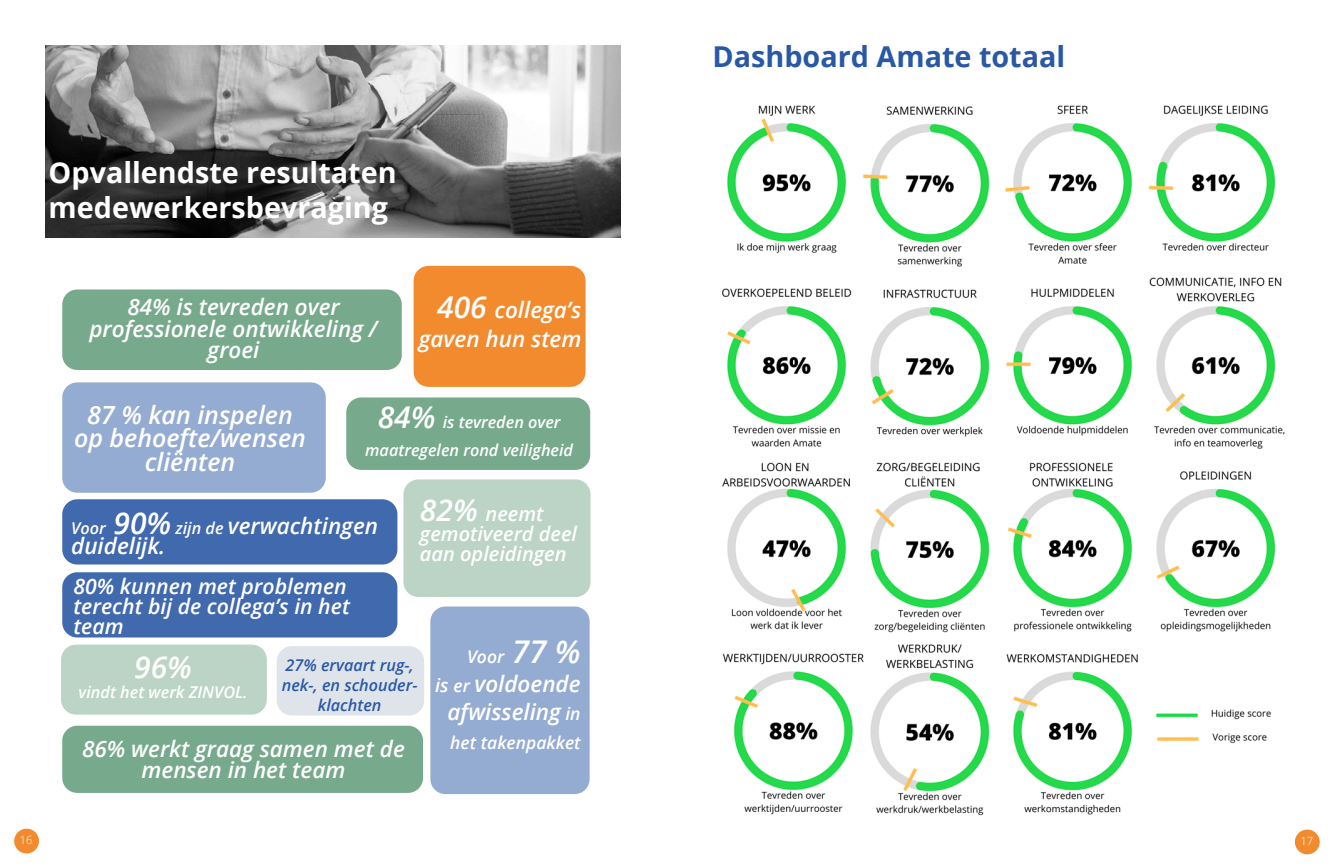
<style>
.page{position:relative;width:1333px;height:865px;background:#fff}
.page>*{position:absolute;margin:0;border:0;box-sizing:border-box;transform-origin:0 0}
.t1{font:italic 600 30px "Open Sans";color:#fff}
.t2{font:700 28.75px/34.5px "Open Sans";color:#fff}
.t3{font:700 28.75px "Open Sans";color:#2958a5}
.t4{font:italic 600 25px/23.8px "Open Sans";color:#fff;text-align:center}
.t5{font:italic 600 22.5px/21.2px "Open Sans";color:#fff;text-align:center}
.t6{font:italic 600 21.25px/20px "Open Sans";color:#fff}
.t7{font:italic 600 20px/20px "Open Sans";color:#fff}
.t8{font:italic 600 17.5px "Open Sans";color:#fff}
.t9{font:italic 600 16.25px/27.5px "Open Sans";color:#fff;text-align:center}
.t10{font:italic 600 16.25px/20px "Open Sans";color:#2958a5;text-align:center}
.t11{font:300 11.25px "Open Sans";color:#fff}
.s1{font-size:30px}
.s2{font-size:16.25px}
.s3{font-size:31.25px}
.s4{font-size:18.75px}
.s5{font-size:17.5px}
.s6{color:#fff}
</style>
<div class="page">
<div style="left:14px;top:828px;width:25px;height:25px;background:#f28b2d;border-radius:50%"></div>
<div style="left:1294px;top:829px;width:25px;height:25px;background:#f28b2d;border-radius:50%"></div>
<div style="left:62px;top:382px;width:264px;height:110px;background:#95acd2;border-radius:15px"></div>
<div style="left:62px;top:499px;width:335px;height:65px;background:#4069ae;border-radius:15px"></div>
<div style="left:61px;top:644px;width:206px;height:70px;background:#bbd4c6;border-radius:15px"></div>
<div style="left:346px;top:397px;width:244px;height:73px;background:#77a98d;border-radius:15px"></div>
<div style="left:62px;top:572px;width:335px;height:65px;background:#4069ae;border-radius:15px"></div>
<div style="left:430px;top:606px;width:159px;height:188px;background:#95acd2;border-radius:15px"></div>
<div style="left:403px;top:479px;width:187px;height:118px;background:#bbd4c6;border-radius:15px"></div>
<div style="left:277px;top:646px;width:147px;height:69px;background:#dfe4eb;border-radius:15px"></div>
<div style="left:62px;top:725px;width:361px;height:68px;background:#77a98d;border-radius:15px"></div>
<div style="left:62px;top:289px;width:340px;height:81px;background:#77a98d;border-radius:15px"></div>
<div style="left:413px;top:266px;width:172px;height:121px;background:#f28b2d;border-radius:15px"></div>
<img style="left:46px;top:45px;width:575px;height:192px">
<img style="left:722px;top:105px;width:563px;height:711px">
<p class="t2" style="left:49px;top:155px;width:349px">Opvallendste resultaten medewerkersbevraging</p>
<p class="t5" style="left:89px;top:296px;width:290px">84% is tevreden over professionele ontwikkeling / groei</p>
<p class="t5" style="left:419px;top:295px;width:164px;line-height:28.8px;text-align:right"><span class="s1">406</span> collega’s gaven hun stem</p>
<p class="t4" style="left:74px;top:402px;width:233px">87 % kan inspelen op behoefte/wensen cliënten</p>
<p class="t9" style="left:365px;top:408px;width:209px"><span class="s1">84%</span> is tevreden over maatregelen rond veiligheid</p>
<p class="t7" style="left:420px;top:503px;width:158px"><span class="s1">82%</span> neemt gemotiveerd deel aan opleidingen</p>
<p class="t5" style="left:71px;top:515px;width:308px;line-height:20px;text-align:left"><span class="s2">Voor</span> <span class="s1">90%</span> <span class="s2">zijn de</span> verwachtingen duidelijk.</p>
<p class="t6" style="left:73px;top:575px;width:278px">80% kunnen met problemen terecht bij de collega’s in het team</p>
<h1 class="t1" style="left:134px;top:646px;width:59px">96%</h1>
<p class="t9" style="left:79px;top:678px;width:170px">vindt het werk ZINVOL.</p>
<p class="t8" style="left:467px;top:644px;width:115px">Voor <span class="s3">77 %</span></p>
<p class="t5" style="left:435px;top:668px;width:147px;line-height:28.8px"><span class="s4">is</span> <span class="s5">er</span> voldoende afwisseling <span class="s5">in</span></p>
<p class="t8" style="left:450px;top:731px;width:132px">het takenpakket</p>
<p class="t10" style="left:282px;top:654px;width:137px">27% ervaart rug-, nek-, en schouder&shy;klachten</p>
<p class="t5" style="left:82px;top:737px;width:324px">86% werkt graag samen met de mensen in het team</p>
<p class="t3" style="left:712px;top:36px;width:414px">Dashboard Amate totaal<span class="s6">ging</span></p>
<p class="t11" style="left:20px;top:832px;width:14px">16</p>
<p class="t11" style="left:1300px;top:833px;width:14px">17</p>
</div>
